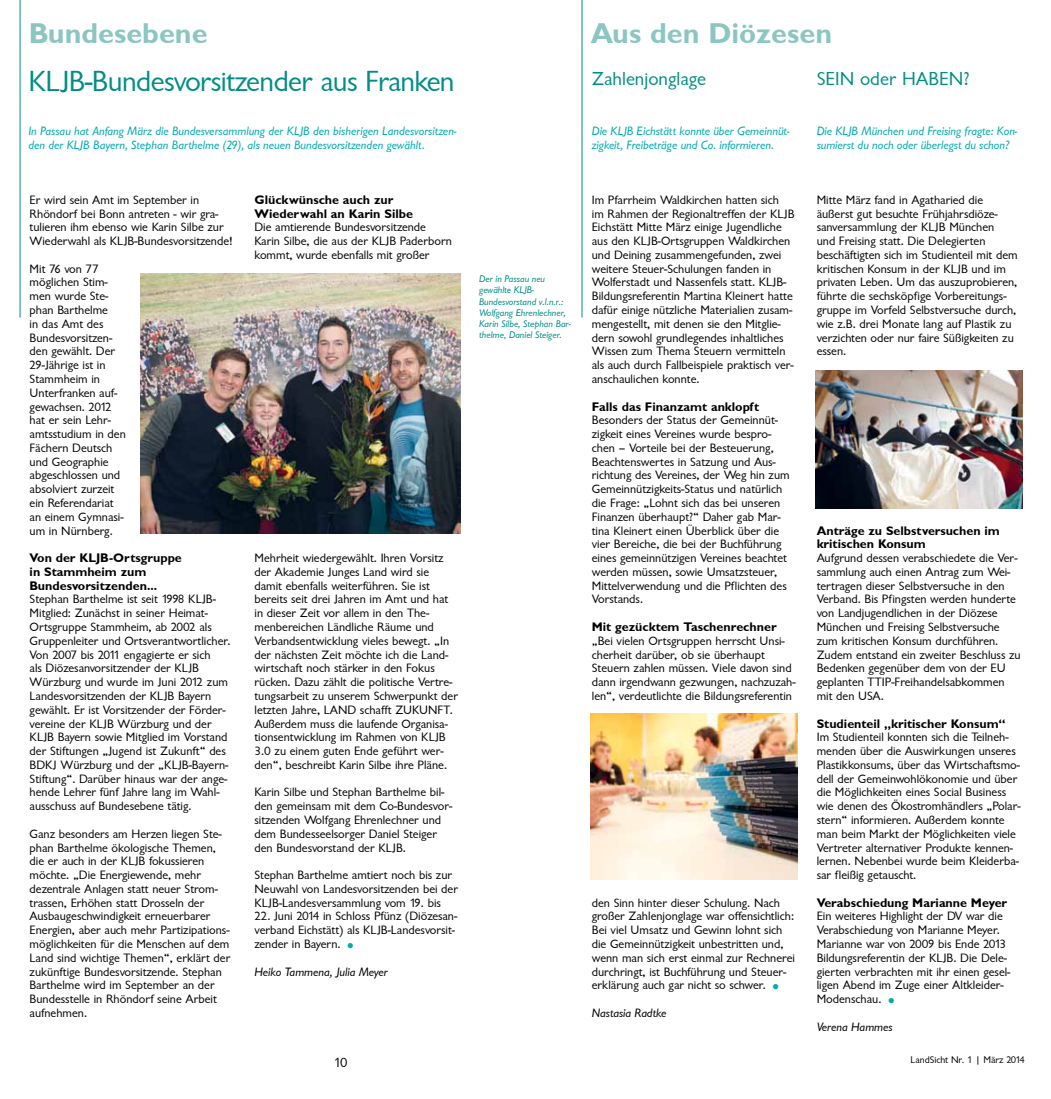
<style>
.page{position:relative;width:1051px;height:1099px;background:#fff}
.page>*{position:absolute;margin:0;border:0;box-sizing:border-box;transform-origin:0 0}
.t1{font:30px "Garrison Sans";letter-spacing:-.02em;color:#008e84}
.t2{font:28.75px "Garrison Sans BOLD";color:#8bc6c3}
.t3{font:19.38px "Garrison Sans";color:#008e84}
.t4{font:13.75px "Garrison Sans";color:#000}
.t5{font:12.5px/13.8px "Garrison Sans";color:#000}
.t6{font:12.5px/13.8px "Garrison Sans ITALIC";letter-spacing:-.005em;color:#00aaad}
.t7{font:12.5px/13.8px "Garrison Sans BOLD";color:#000}
.t8{font:12.5px "Garrison Sans ITALIC";color:#000}
.t9{font:10px/11.2px "Garrison Sans ITALIC";color:#008e84}
.t10{font:10px "Garrison Sans";color:#000}
.s1{font-size:18.75px;color:#00aaad}
</style>
<div class="page">
<hr style="left:20px;top:0;width:1px;height:317px;background:#008e84">
<hr style="left:581px;top:0;width:1px;height:317px;background:#008e84">
<img style="left:141px;top:274px;width:319px;height:259px">
<img style="left:590px;top:713px;width:207px;height:166px">
<img style="left:815px;top:370px;width:207px;height:138px">
<h2 class="t2" style="left:29px;top:17px;width:180px">Bundesebene</h2>
<h2 class="t2" style="left:590px;top:17px;width:243px">Aus den Diözesen</h2>
<h1 class="t1" style="left:28px;top:65px;width:428px">KLJB-Bundesvorsitzender aus Franken</h1>
<p class="t6" style="left:28px;top:124px;width:429px">In Passau hat Anfang März die Bundesversammlung der KLJB den bisherigen Landesvorsitzen&shy;den der KLJB Bayern, Stephan Barthelme (29), als neuen Bundesvorsitzenden gewählt.</p>
<p class="t5" style="left:30px;top:193px;width:205px">Er wird sein Amt im September in Rhöndorf bei Bonn antreten - wir gra&shy;tulieren ihm ebenso wie Karin Silbe zur Wiederwahl als KLJB-Bundesvorsitzende!</p>
<p class="t5" style="left:30px;top:262px;width:98px">Mit 76 von 77 möglichen Stim&shy;men wurde Ste&shy;phan Barthelme<br>in das Amt des<br>Bundesvorsitzen&shy;den gewählt. Der<br>29-Jährige ist in<br>Stammheim in<br>Unterfranken auf&shy;gewachsen. 2012 hat er sein Lehr&shy;amtsstudium in den<br>Fächern Deutsch und Geographie abgeschlossen und absolviert zurzeit ein Referendariat an einem Gymnasi&shy;um in Nürnberg.</p>
<p class="t7" style="left:30px;top:551px;width:154px">Von der KLJB-Ortsgruppe in Stammheim zum<br>Bundesvorsitzenden...</p>
<p class="t5" style="left:30px;top:592px;width:202px">Stephan Barthelme ist seit 1998 KLJB-Mitglied: Zunächst in seiner Heimat-Ortsgruppe Stammheim, ab 2002 als Gruppenleiter und Ortsverantwortlicher.<br>Von 2007 bis 2011 engagierte er sich<br>als Diözesanvorsitzender der KLJB Würzburg und wurde im Juni 2012 zum Landesvorsitzenden der KLJB Bayern gewählt. Er ist Vorsitzender der Förder&shy;vereine der KLJB Würzburg und der KLJB Bayern sowie Mitglied im Vorstand der Stiftungen „Jugend ist Zukunft“ des BDKJ Würzburg und der „KLJB-Bayern-Stiftung“. Darüber hinaus war der ange&shy;hende Lehrer fünf Jahre lang im Wahl&shy;ausschuss auf Bundesebene tätig.</p>
<p class="t5" style="left:30px;top:827px;width:202px">Ganz besonders am Herzen liegen Ste&shy;phan Barthelme ökologische Themen, die er auch in der KLJB fokussieren möchte. „Die Energiewende, mehr dezentrale Anlagen statt neuer Strom&shy;trassen, Erhöhen statt Drosseln der Ausbaugeschwindigkeit erneuerbarer Energien, aber auch mehr Partizipations&shy;möglichkeiten für die Menschen auf dem Land sind wichtige Themen“, erklärt der zukünftige Bundesvorsitzende. Stephan Barthelme wird im September an der Bundesstelle in Rhöndorf seine Arbeit aufnehmen.</p>
<p class="t7" style="left:254px;top:193px;width:160px">Glückwünsche auch zur<br>Wiederwahl an Karin Silbe</p>
<p class="t5" style="left:254px;top:221px;width:199px">Die amtierende Bundesvorsitzende<br>Karin Silbe, die aus der KLJB Paderborn kommt, wurde ebenfalls mit großer</p>
<p class="t5" style="left:254px;top:551px;width:205px">Mehrheit wiedergewählt. Ihren Vorsitz der Akademie Junges Land wird sie damit ebenfalls weiterführen. Sie ist bereits seit drei Jahren im Amt und hat in dieser Zeit vor allem in den The&shy;menbereichen Ländliche Räume und Verbandsentwicklung vieles bewegt. „In der nächsten Zeit möchte ich die Land&shy;wirtschaft noch stärker in den Fokus rücken. Dazu zählt die politische Vertre&shy;tungsarbeit zu unserem Schwerpunkt der letzten Jahre, LAND schafft ZUKUNFT.<br>Außerdem muss die laufende Organisa&shy;tionsentwicklung im Rahmen von KLJB 3.0 zu einem guten Ende geführt wer&shy;den“, beschreibt Karin Silbe ihre Pläne.</p>
<p class="t5" style="left:254px;top:785px;width:199px">Karin Silbe und Stephan Barthelme bil&shy;den gemeinsam mit dem Co-Bundesvor&shy;sitzenden Wolfgang Ehrenlechner und dem Bundesseelsorger Daniel Steiger den Bundesvorstand der KLJB.</p>
<p class="t5" style="left:254px;top:868px;width:205px">Stephan Barthelme amtiert noch bis zur<br>Neuwahl von Landesvorsitzenden bei der<br>KLJB-Landesversammlung vom 19. bis</p>
<p class="t5" style="left:254px;top:909px;width:204px">22. Juni 2014 in Schloss Pfünz (Diözesan&shy;verband Eichstätt) als KLJB-Landesvorsit&shy;zender in Bayern. <span class="s1">•</span></p>
<p class="t8" style="left:254px;top:964px;width:135px">Heiko Tammena, Julia Meyer</p>
<p class="t9" style="left:479px;top:273px;width:93px">Der in Passau neu gewählte KLJB-<br>Bundesvorstand v.l.n.r.:<br>Wolfgang Ehrenlechner,<br>Karin Silbe, Stephan Bar&shy;thelme, Daniel Steiger.</p>
<h3 class="t3" style="left:591px;top:68px;width:116px">Zahlenjonglage</h3>
<p class="t6" style="left:591px;top:124px;width:199px">Die KLJB Eichstätt konnte über Gemeinnüt&shy;zigkeit, Freibeträge und Co. informieren.</p>
<p class="t5" style="left:591px;top:193px;width:204px">Im Pfarrheim Waldkirchen hatten sich<br>im Rahmen der Regionaltreffen der KLJB Eichstätt Mitte März einige Jugendliche aus den KLJB-Ortsgruppen Waldkirchen und Deining zusammengefunden, zwei weitere Steuer-Schulungen fanden in Wolferstadt und Nassenfels statt. KLJB-Bildungsreferentin Martina Kleinert hatte dafür einige nützliche Materialien zusam&shy;mengestellt, mit denen sie den Mitglie&shy;dern sowohl grundlegendes inhaltliches Wissen zum Thema Steuern vermitteln als auch durch Fallbeispiele praktisch ver&shy;anschaulichen konnte.</p>
<p class="t7" style="left:591px;top:399px;width:169px">Falls das Finanzamt anklopft</p>
<p class="t5" style="left:591px;top:413px;width:199px">Besonders der Status der Gemeinnüt&shy;zigkeit eines Vereines wurde bespro&shy;chen – Vorteile bei der Besteuerung, Beachtenswertes in Satzung und Aus&shy;richtung des Vereines, der Weg hin zum Gemeinnützigkeits-Status und natürlich die Frage: „Lohnt sich das bei unseren Finanzen überhaupt?“ Daher gab Mar&shy;tina Kleinert einen Überblick über die vier Bereiche, die bei der Buchführung eines gemeinnützigen Vereines beachtet werden müssen, sowie Umsatzsteuer, Mittelverwendung und die Pflichten des Vorstands.</p>
<p class="t7" style="left:591px;top:620px;width:186px">Mit gezücktem Taschenrechner</p>
<p class="t5" style="left:591px;top:634px;width:205px">„Bei vielen Ortsgruppen herrscht Unsi&shy;cherheit darüber, ob sie überhaupt Steuern zahlen müssen. Viele davon sind dann irgendwann gezwungen, nachzuzah&shy;len“, verdeutlichte die Bildungsreferentin</p>
<p class="t5" style="left:591px;top:896px;width:204px">den Sinn hinter dieser Schulung. Nach großer Zahlenjonglage war offensichtlich:<br>Bei viel Umsatz und Gewinn lohnt sich die Gemeinnützigkeit unbestritten und, wenn man sich erst einmal zur Rechnerei durchringt, ist Buchführung und Steuer&shy;erklärung auch gar nicht so schwer. <span class="s1">•</span></p>
<p class="t8" style="left:591px;top:1005px;width:76px">Nastasia Radtke</p>
<h3 class="t3" style="left:816px;top:68px;width:154px">SEIN oder HABEN?</h3>
<p class="t6" style="left:816px;top:124px;width:202px">Die KLJB München und Freising fragte: Kon&shy;sumierst du noch oder überlegst du schon?</p>
<p class="t5" style="left:816px;top:193px;width:202px">Mitte März fand in Agatharied die äußerst gut besuchte Frühjahrsdiöze&shy;sanversammlung der KLJB München<br>und Freising statt. Die Delegierten beschäftigten sich im Studienteil mit dem kritischen Konsum in der KLJB und im privaten Leben. Um das auszuprobieren, führte die sechsköpfige Vorbereitungs&shy;gruppe im Vorfeld Selbstversuche durch, wie z.B. drei Monate lang auf Plastik zu verzichten oder nur faire Süßigkeiten zu essen.</p>
<p class="t7" style="left:816px;top:523px;width:185px">Anträge zu Selbstversuchen im kritischen Konsum</p>
<p class="t5" style="left:816px;top:551px;width:205px">Aufgrund dessen verabschiedete die Ver&shy;sammlung auch einen Antrag zum Wei&shy;tertragen dieser Selbstversuche in den Verband. Bis Pfingsten werden hunderte von Landjugendlichen in der Diözese München und Freising Selbstversuche zum kritischen Konsum durchführen.<br>Zudem entstand ein zweiter Beschluss zu Bedenken gegenüber dem von der EU geplanten TTIP-Freihandelsabkommen mit den USA.</p>
<p class="t7" style="left:816px;top:716px;width:190px">Studienteil „kritischer Konsum“</p>
<p class="t5" style="left:816px;top:730px;width:205px">Im Studienteil konnten sich die Teilneh&shy;menden über die Auswirkungen unseres Plastikkonsums, über das Wirtschaftsmo&shy;dell der Gemeinwohlökonomie und über die Möglichkeiten eines Social Business wie denen des Ökostromhändlers „Polar&shy;stern“ informieren. Außerdem konnte man beim Markt der Möglichkeiten viele Vertreter alternativer Produkte kennen&shy;lernen. Nebenbei wurde beim Kleiderba&shy;sar fleißig getauscht.</p>
<p class="t7" style="left:816px;top:895px;width:192px">Verabschiedung Marianne Meyer</p>
<p class="t5" style="left:816px;top:909px;width:195px">Ein weiteres Highlight der DV war die Verabschiedung von Marianne Meyer.<br>Marianne war von 2009 bis Ende 2013<br>Bildungsreferentin der KLJB. Die Dele&shy;gierten verbrachten mit ihr einen gesel&shy;ligen Abend im Zuge einer Altkleider-Modenschau. <span class="s1">•</span></p>
<p class="t8" style="left:816px;top:1019px;width:77px">Verena Hammes</p>
<p class="t4" style="left:334px;top:1055px;width:15px">10</p>
<p class="t10" style="left:910px;top:1054px;width:116px">LandSicht Nr. 1 | März 2014</p>
</div>
